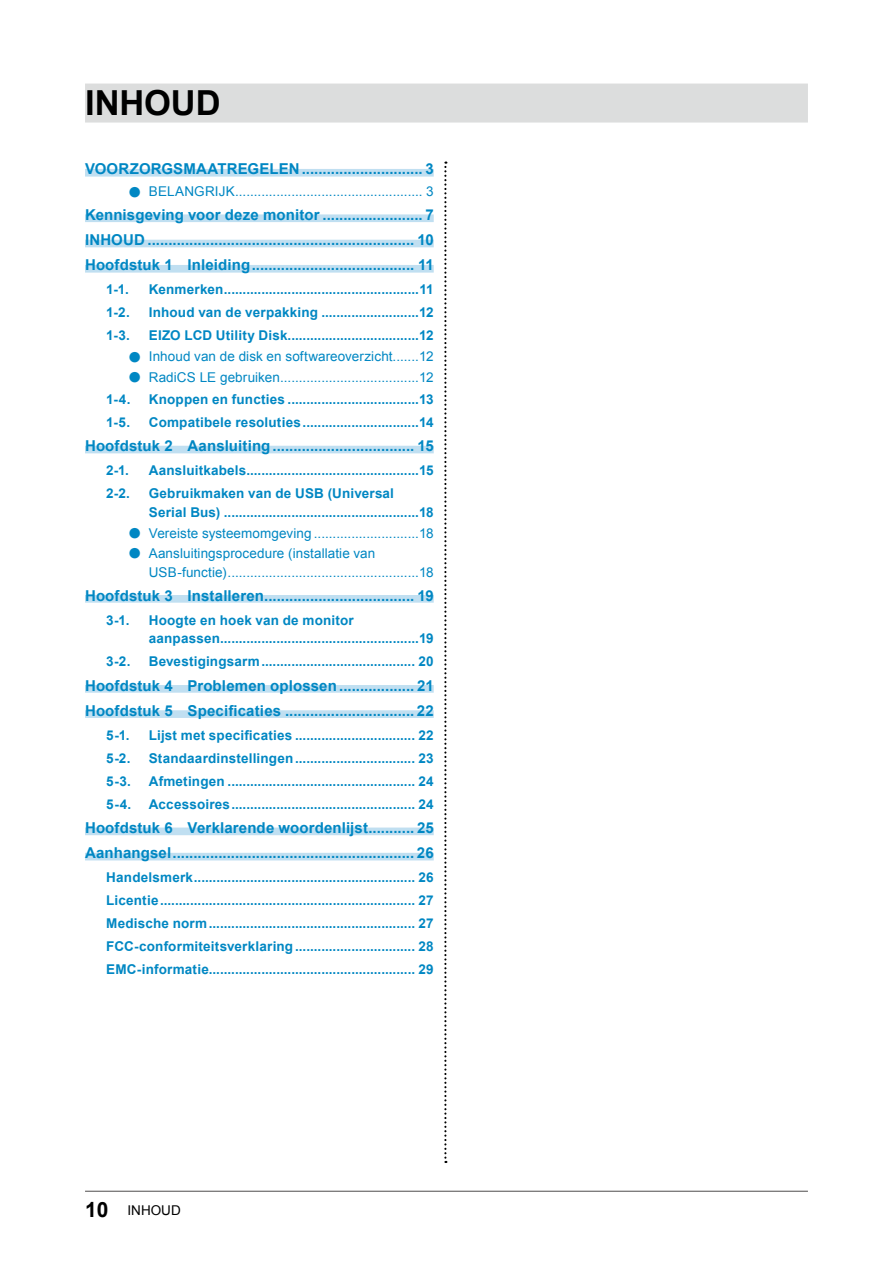
<style>
.page{position:relative;width:893px;height:1263px;background:#fff}
.page>*{position:absolute;margin:0;border:0;box-sizing:border-box;transform-origin:0 0}
.t1{font:700 34.5px "Arial";letter-spacing:-.005em;color:#000}
.t2{font:700 15px/25.2px "Arial";letter-spacing:.01em;color:#0087c3}
.t3{font:700 13.5px/23px "Arial";letter-spacing:.015em;color:#0087c3}
.t4{font:13.5px/22.4px "Arial";letter-spacing:.005em;color:#0087c3}
.t5{font:13.5px "Arial";color:#000}
.s1{font-weight:700;font-size:24.3px}
.s2{font-weight:700}
.s3{font-weight:700;font-size:21px}
</style>
<div class="page">
<hr style="left:85px;top:1191px;width:723px;height:1px;background:#595757">
<svg style="left:444px;top:162px;width:2px;height:1001px"></svg>
<div style="left:85px;top:84px;width:723px;height:39px;background:#dcdddd"></div>
<div style="left:85px;top:169px;width:349px;height:8px;background:#c0dff1"></div>
<div style="left:85px;top:214px;width:349px;height:8px;background:#c0dff1"></div>
<div style="left:85px;top:240px;width:349px;height:7px;background:#c0dff1"></div>
<div style="left:85px;top:265px;width:349px;height:8px;background:#c0dff1"></div>
<div style="left:85px;top:446px;width:349px;height:7px;background:#c0dff1"></div>
<div style="left:85px;top:595px;width:349px;height:8px;background:#c0dff1"></div>
<div style="left:85px;top:685px;width:349px;height:8px;background:#c0dff1"></div>
<div style="left:85px;top:710px;width:349px;height:8px;background:#c0dff1"></div>
<div style="left:85px;top:827px;width:349px;height:8px;background:#c0dff1"></div>
<div style="left:85px;top:853px;width:349px;height:7px;background:#c0dff1"></div>
<h1 class="t1" style="left:85px;top:80px;width:137px">INHOUD</h1>
<p class="t2" style="left:85px;top:157px;width:350px">VOORZORGSMAATREGELEN............................. 3</p>
<p class="t4" style="left:128px;top:181px;width:308px"><span class="s1">●</span> BELANGRIJK.................................................. 3</p>
<p class="t2" style="left:85px;top:203px;width:350px;text-align:justify">Kennisgeving voor deze monitor ........................ 7<br>INHOUD ................................................................ 10<br>Hoofdstuk 1 Inleiding....................................... 11</p>
<p class="t3" style="left:106px;top:279px;width:24px">1-1.</p>
<p class="t3" style="left:149px;top:279px;width:286px">Kenmerken....................................................11</p>
<p class="t3" style="left:106px;top:302px;width:25px">1-2.</p>
<p class="t3" style="left:149px;top:302px;width:286px">Inhoud van de verpakking ..........................12</p>
<p class="t3" style="left:106px;top:325px;width:25px">1-3.</p>
<p class="t3" style="left:149px;top:325px;width:286px">EIZO LCD Utility Disk...................................12</p>
<p class="t4" style="left:128px;top:346px;width:308px"><span class="s1">●</span> Inhoud van de disk en softwareoverzicht.......12</p>
<p class="t4" style="left:106px;top:366px;width:329px;text-indent:21px"><span class="s1">●</span> RadiCS LE gebruiken.....................................12<br><span class="s2">1-4.</span></p>
<p class="t3" style="left:149px;top:388px;width:286px">Knoppen en functies ...................................13</p>
<p class="t3" style="left:106px;top:411px;width:25px">1-5.</p>
<p class="t3" style="left:149px;top:411px;width:286px">Compatibele resoluties...............................14</p>
<p class="t2" style="left:85px;top:434px;width:350px">Hoofdstuk 2 Aansluiting.................................. 15</p>
<p class="t3" style="left:106px;top:459px;width:24px">2-1.</p>
<p class="t3" style="left:149px;top:459px;width:286px">Aansluitkabels..............................................15</p>
<p class="t3" style="left:106px;top:482px;width:25px">2-2.</p>
<p class="t3" style="left:149px;top:484px;width:286px;line-height:18.8px">Gebruikmaken van de USB (Universal<br>Serial Bus) ....................................................18</p>
<p class="t4" style="left:128px;top:522px;width:308px"><span class="s1">●</span> Vereiste systeemomgeving ............................18</p>
<p class="t4" style="left:149px;top:544px;width:286px;line-height:18.8px;text-indent:-21px"><span class="s1">●</span> Aansluitingsprocedure (installatie van<br>USB-functie)...................................................18</p>
<p class="t2" style="left:85px;top:583px;width:350px">Hoofdstuk 3 Installeren.................................... 19</p>
<p class="t3" style="left:106px;top:609px;width:25px">3-1.</p>
<p class="t3" style="left:149px;top:611px;width:286px;line-height:18.8px">Hoogte en hoek van de monitor aanpassen.....................................................19</p>
<p class="t3" style="left:106px;top:650px;width:26px">3-2.</p>
<p class="t3" style="left:149px;top:650px;width:286px">Bevestigingsarm......................................... 20</p>
<p class="t2" style="left:85px;top:673px;width:350px">Hoofdstuk 4 Problemen oplossen .................. 21<br>Hoofdstuk 5 Specificaties ............................... 22</p>
<p class="t3" style="left:106px;top:724px;width:25px">5-1.</p>
<p class="t3" style="left:149px;top:724px;width:286px">Lijst met specificaties ................................ 22</p>
<p class="t3" style="left:106px;top:747px;width:26px">5-2.</p>
<p class="t3" style="left:149px;top:747px;width:286px">Standaardinstellingen................................ 23</p>
<p class="t3" style="left:106px;top:770px;width:26px">5-3.</p>
<p class="t3" style="left:149px;top:770px;width:286px">Afmetingen .................................................. 24</p>
<p class="t3" style="left:106px;top:793px;width:27px">5-4.</p>
<p class="t3" style="left:149px;top:793px;width:286px">Accessoires................................................. 24</p>
<p class="t2" style="left:85px;top:816px;width:350px">Hoofdstuk 6 Verklarende woordenlijst........... 25<br>Aanhangsel.......................................................... 26</p>
<p class="t3" style="left:106px;top:866px;width:329px;text-align:justify">Handelsmerk........................................................... 26<br>Licentie.................................................................... 27<br>Medische norm....................................................... 27<br>FCC-conformiteitsverklaring................................ 28<br>EMC-informatie....................................................... 29</p>
<p class="t5" style="left:85px;top:1201px;width:97px"><span class="s3">10</span> INHOUD</p>
</div>
